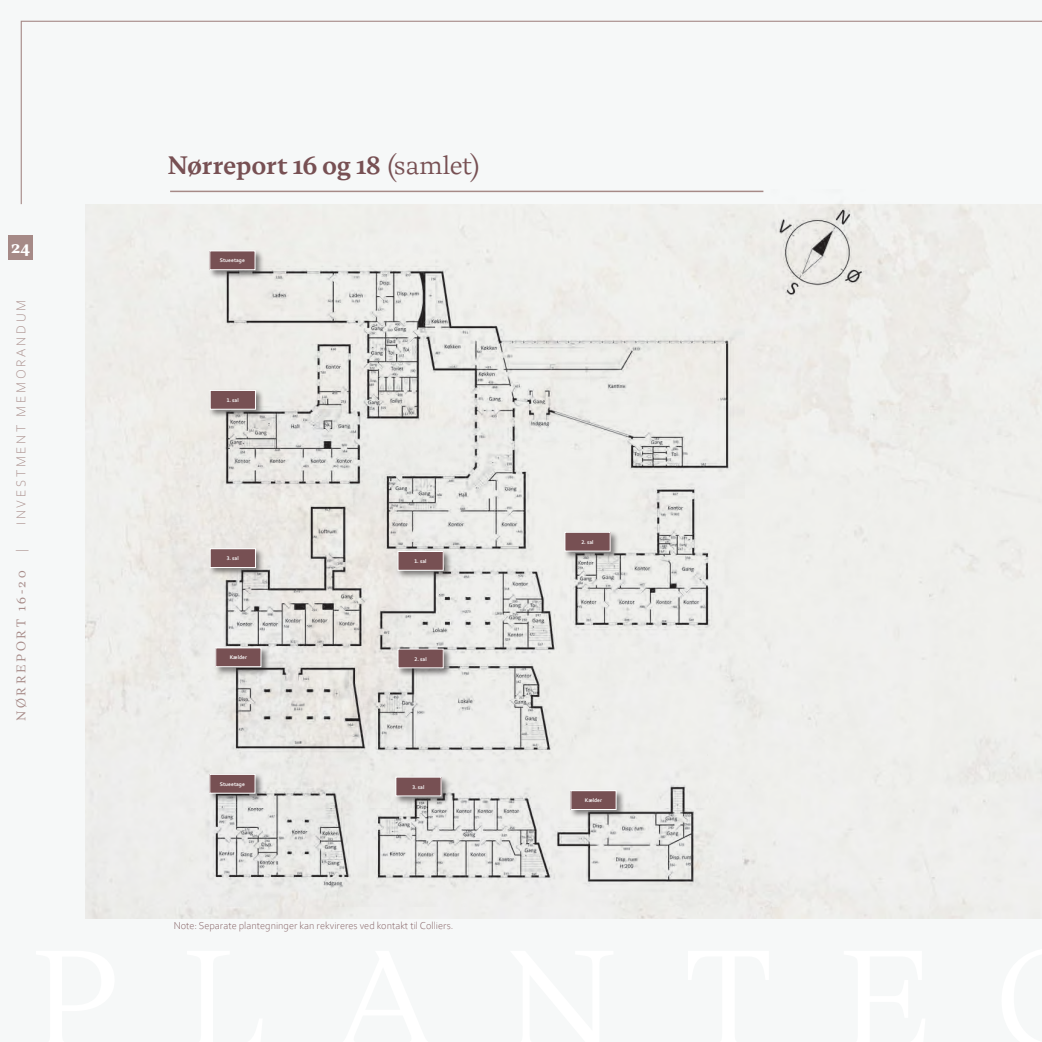
<style>
.page{position:relative;width:1042px;height:1042px;background:#fff}
.page>*{position:absolute;margin:0;border:0;box-sizing:border-box;transform-origin:0 0}
.Underrubrik_Thermal_11_pkt{font:27px "Thermal X Tn Tx";color:#775053}
.t1{font:18px "Thermal X Tn Tx";color:#fff}
.t2{font:300 13.5px "Corbel";letter-spacing:.2em;color:#a68a87}
.t3{font:13.5px "Thermal X Tn Tx";letter-spacing:.2em;color:#a68a87}
.Note{font:300 10.5px "Corbel";color:#775053}
.Tabel_brødtekst_TV{font:700 5.55px "Corbel";color:#fff}
</style>
<div class="page">
<div style="left:0;top:0;width:1042px;height:1042px;background:linear-gradient(to bottom,#f2f2f1,#f2f3f2)"></div>
<img style="left:128px;top:205px;width:786px;height:702px">
<div style="left:208px;top:249px;width:56px;height:30px;background:#231f20;opacity:.55"></div>
<div style="left:210px;top:251px;width:45px;height:19px;background:#775053"></div>
<div style="left:209px;top:251px;width:46px;height:19px;border:1px solid #fff"></div>
<div style="left:208px;top:389px;width:57px;height:29px;background:#231f20;opacity:.55"></div>
<div style="left:210px;top:390px;width:45px;height:19px;background:#775053"></div>
<div style="left:210px;top:390px;width:46px;height:19px;border:1px solid #fff"></div>
<div style="left:396px;top:550px;width:56px;height:29px;background:#231f20;opacity:.55"></div>
<div style="left:398px;top:551px;width:45px;height:19px;background:#775053"></div>
<div style="left:398px;top:551px;width:45px;height:19px;border:1px solid #fff"></div>
<div style="left:208px;top:547px;width:57px;height:29px;background:#231f20;opacity:.55"></div>
<div style="left:210px;top:549px;width:45px;height:18px;background:#775053"></div>
<div style="left:210px;top:548px;width:46px;height:20px;border:1px solid #fff"></div>
<div style="left:396px;top:647px;width:56px;height:30px;background:#231f20;opacity:.55"></div>
<div style="left:398px;top:649px;width:45px;height:19px;background:#775053"></div>
<div style="left:563px;top:530px;width:56px;height:30px;background:#231f20;opacity:.55"></div>
<div style="left:565px;top:532px;width:45px;height:19px;background:#775053"></div>
<div style="left:564px;top:532px;width:46px;height:19px;border:1px solid #fff"></div>
<div style="left:208px;top:772px;width:56px;height:30px;background:#231f20;opacity:.55"></div>
<div style="left:210px;top:774px;width:45px;height:19px;background:#775053"></div>
<div style="left:209px;top:774px;width:46px;height:19px;border:1px solid #fff"></div>
<div style="left:394px;top:775px;width:56px;height:30px;background:#231f20;opacity:.55"></div>
<div style="left:396px;top:777px;width:45px;height:19px;background:#775053"></div>
<div style="left:569px;top:789px;width:56px;height:29px;background:#231f20;opacity:.55"></div>
<div style="left:571px;top:790px;width:45px;height:19px;background:#775053"></div>
<div style="left:570px;top:790px;width:46px;height:20px;border:1px solid #fff"></div>
<div style="left:214px;top:646px;width:56px;height:30px;background:#231f20;opacity:.55"></div>
<div style="left:216px;top:648px;width:45px;height:19px;background:#775053"></div>
<div style="left:215px;top:647px;width:46px;height:20px;border:1px solid #fff"></div>
<div style="left:8px;top:235px;width:25px;height:24px;background:#a68a87"></div>
<div style="left:21px;top:21px;width:1021px;height:184px;background:#f6f8f8"></div>
<h2 class="t1" style="left:11px;top:235px;width:20px">24</h2>
<p class="t2" style="left:12px;top:525px;width:227px;rotate:-90deg">INVESTMENT MEMORANDUM</p>
<p class="t2" style="left:12px;top:552px;width:4px;rotate:-90deg">|</p>
<p class="t3" style="left:12px;top:721px;width:151px;rotate:-90deg">NØRREPORT 16-20</p>
<p class="Underrubrik_Thermal_11_pkt" style="left:167px;top:147px;width:314px">Nørreport 16 og 18 (samlet)</p>
<p class="Tabel_brødtekst_TV" style="left:220px;top:257px;width:26px">Stueetage</p>
<p class="Tabel_brødtekst_TV" style="left:227px;top:397px;width:14px">1. sal</p>
<p class="Tabel_brødtekst_TV" style="left:227px;top:555px;width:14px">3. sal</p>
<p class="Tabel_brødtekst_TV" style="left:230px;top:654px;width:19px">Kælder</p>
<p class="Tabel_brødtekst_TV" style="left:414px;top:558px;width:14px">1. sal</p>
<p class="Tabel_brødtekst_TV" style="left:414px;top:655px;width:14px">2. sal</p>
<p class="Tabel_brødtekst_TV" style="left:220px;top:780px;width:26px">Stueetage</p>
<p class="Tabel_brødtekst_TV" style="left:412px;top:783px;width:14px">3. sal</p>
<p class="Note" style="left:174px;top:919px;width:281px">Note: Separate plantegninger kan rekvireres ved kontakt til Colliers.</p>
<p class="Tabel_brødtekst_TV" style="left:581px;top:538px;width:14px">2. sal</p>
<p class="Tabel_brødtekst_TV" style="left:585px;top:797px;width:19px">Kælder</p>
</div>
